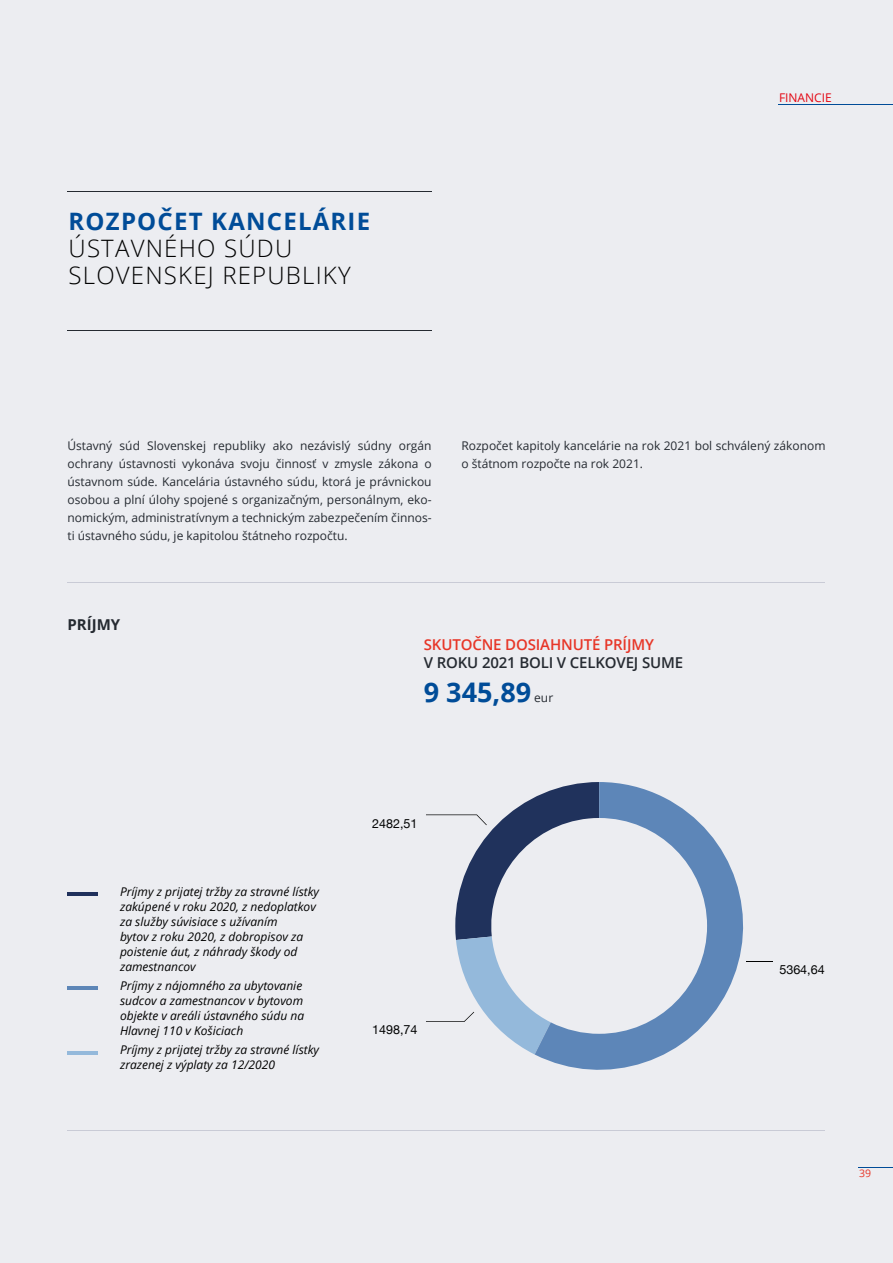
<style>
.page{position:relative;width:893px;height:1263px;background:#ecedf1}
.page>*{position:absolute;margin:0;border:0;box-sizing:border-box;transform-origin:0 0}
.t1{font:700 27px "Open Sans";color:#004c98}
.t2{font:300 24px/27px "Open Sans";letter-spacing:.05em;color:#000}
.t3{font:700 24px "Open Sans";letter-spacing:.05em;color:#004c98}
.t4{font:600 15px "Open Sans";letter-spacing:-.01em;color:#252a31}
.t5{font:600 15px "Open Sans";letter-spacing:-.01em;color:#e73628}
.t6{font:700 15px "Open Sans";color:#252a31}
.t7{font:12.6px "Helvetica Neue";color:#010202}
.t8{font:12px/18px "Open Sans";color:#252a31;text-align:justify}
.t9{font:italic 12px/15px "Open Sans";color:#000}
.t10{font:12px "Open Sans";color:#e30613}
.t11{font:10.5px "Open Sans";color:#e73628}
</style>
<div class="page">
<hr style="left:859px;top:1167px;width:34px;height:1px;background:#004c98">
<hr style="left:779px;top:105px;width:114px;height:1px;background:#004c98">
<hr style="left:68px;top:583px;width:757px;height:1px;background:#c9cbd6">
<hr style="left:68px;top:1130px;width:757px;height:1px;background:#c9cbd6">
<hr style="left:68px;top:191px;width:364px;height:1px;background:#252a31">
<hr style="left:68px;top:330px;width:364px;height:1px;background:#252a31">
<hr style="left:68px;top:892px;width:30px;height:3px;background:#20315c">
<hr style="left:68px;top:987px;width:30px;height:3px;background:#5d86b7">
<hr style="left:68px;top:1051px;width:30px;height:3px;background:#94b9db">
<svg style="left:535px;top:782px;width:209px;height:288px"></svg>
<svg style="left:426px;top:782px;width:173px;height:272px"></svg>
<svg style="left:746px;top:961px;width:26px;height:1px"></svg>
<h2 class="t3" style="left:69px;top:204px;width:303px">ROZPOČET KANCELÁRIE</h2>
<h2 class="t2" style="left:69px;top:234px;width:284px">ÚSTAVNÉHO SÚDU<br>SLOVENSKEJ REPUBLIKY</h2>
<p class="t10" style="left:779px;top:89px;width:54px">FINANCIE</p>
<p class="t8" style="left:68px;top:436px;width:366px">Ústavný súd Slovenskej republiky ako nezávislý súdny orgán ochrany ústavnosti vykonáva svoju činnosť v zmysle zákona o ústavnom súde. Kancelária ústavného súdu, ktorá je právnickou osobou a plní úlohy spojené s organizačným, personálnym, eko&shy;nomickým, administratívnym a technickým zabezpečením činnos&shy;ti ústavného súdu, je kapitolou štátneho rozpočtu.</p>
<p class="t8" style="left:461px;top:436px;width:366px">Rozpočet kapitoly kancelárie na rok 2021 bol schválený zákonom o štátnom rozpočte na rok 2021.</p>
<p class="t6" style="left:68px;top:614px;width:54px">PRÍJMY</p>
<p class="t5" style="left:424px;top:634px;width:232px">SKUTOČNE DOSIAHNUTÉ PRÍJMY</p>
<p class="t4" style="left:424px;top:652px;width:261px">V ROKU 2021 BOLI V CELKOVEJ SUME</p>
<h1 class="t1" style="left:424px;top:673px;width:109px">9 345,89</h1>
<p class="t8" style="left:534px;top:688px;width:20px">eur</p>
<p class="t9" style="left:120px;top:883px;width:201px">Príjmy z prijatej tržby za stravné lístky zakúpené v roku 2020, z nedoplatkov za služby súvisiace s užívaním<br>bytov z roku 2020, z dobropisov za poistenie áut, z náhrady škody od zamestnancov</p>
<p class="t9" style="left:120px;top:978px;width:186px">Príjmy z nájomného za ubytovanie sudcov a zamestnancov v bytovom objekte v areáli ústavného súdu na<br>Hlavnej 110 v Košiciach</p>
<p class="t9" style="left:120px;top:1042px;width:201px">Príjmy z prijatej tržby za stravné lístky zrazenej z výplaty za 12/2020</p>
<p class="t7" style="left:372px;top:814px;width:47px">2482,51</p>
<p class="t7" style="left:372px;top:1020px;width:47px">1498,74</p>
<p class="t7" style="left:779px;top:960px;width:47px">5364,64</p>
<p class="t11" style="left:859px;top:1166px;width:14px">39</p>
</div>
